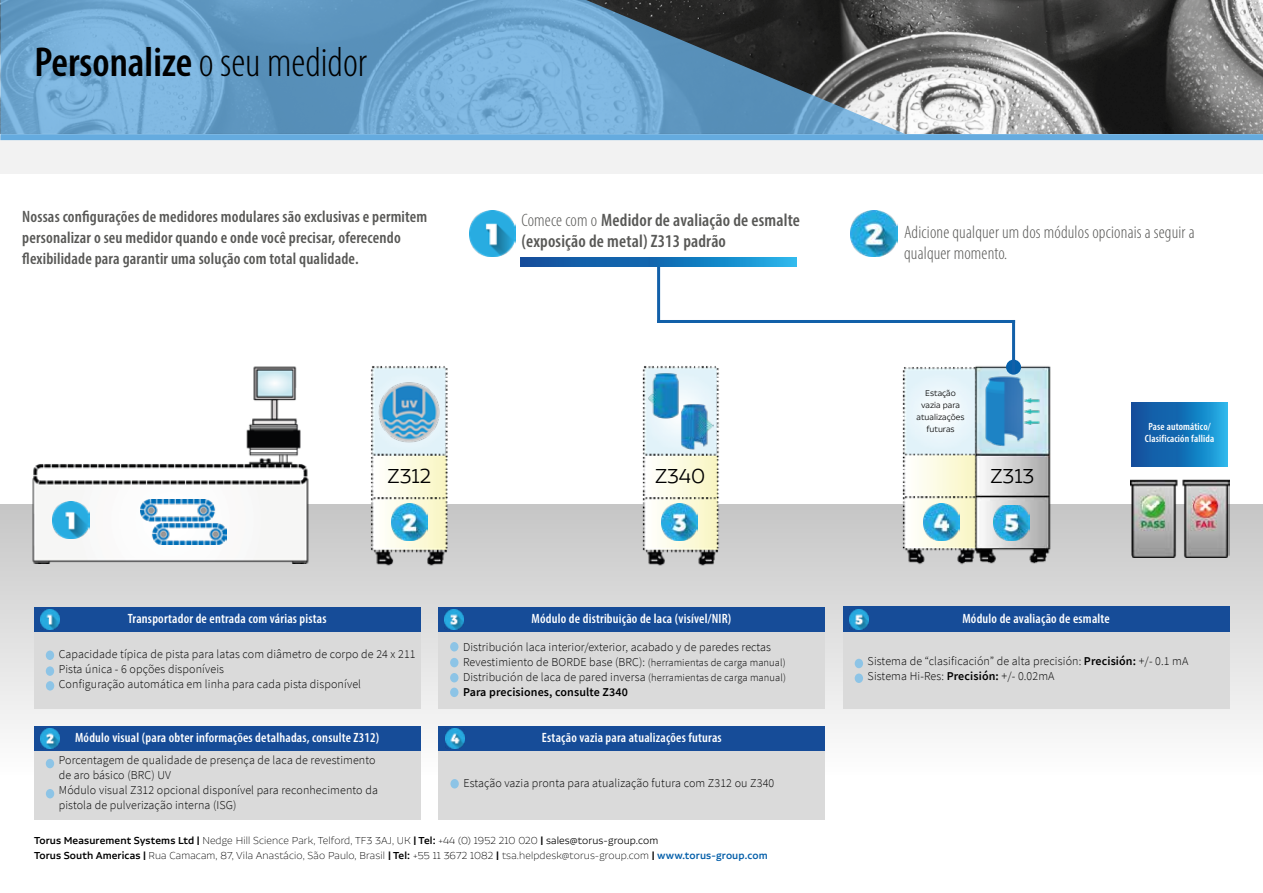
<style>
.page{position:relative;width:1263px;height:893px;background:#fff}
.page>*{position:absolute;margin:0;border:0;box-sizing:border-box;transform-origin:0 0}
.t1{font:600 condensed 42px "Myriad Pro";color:#000}
.t2{font:300 24px "Alvar Essential Alt";color:#000}
.t3{font:600 condensed 18px/21px "Myriad Pro";letter-spacing:.01em;color:#585856}
.t4{font:300 condensed 18px/21px "Myriad Pro";letter-spacing:.01em;color:#585856}
.t5{font:600 condensed 16.5px/21px "Myriad Pro";letter-spacing:.01em;color:#585856}
.t6{font:600 condensed 13.5px "Myriad Pro";letter-spacing:.015em;color:#fff}
.t7{font:300 12px/15px "Source Sans Pro";letter-spacing:.01em;color:#000}
.t8{font:200 12px/15px "Alvar Pro";letter-spacing:.01em;color:#000}
.t9{font:600 condensed 10.5px/12px "Myriad Pro";letter-spacing:.015em;color:#fff;text-align:center}
.t10{font:300 9.9px/11.9px "Alvar Pro";color:#000;text-align:center}
.s1{font-weight:300}
.s2{font-size:10.5px}
.s3{font-weight:600}
.s4{font-weight:500}
.s5{font-weight:500;color:#0660aa}
</style>
<div class="page">
<div style="left:0;top:136px;width:1263px;height:38px;background:#f2f2f2"></div>
<img style="left:469px;top:210px;width:47px;height:47px">
<div style="left:0;top:504px;width:1263px;height:270px;background:linear-gradient(to bottom,#c4c5c5,#fcfdfd)"></div>
<img style="left:850px;top:210px;width:47px;height:47px">
<img style="left:17px;top:366px;width:310px;height:198px">
<img style="left:140px;top:500px;width:86px;height:45px">
<div style="left:34px;top:607px;width:386px;height:33px;background:#164c98"></div>
<div style="left:34px;top:632px;width:386px;height:77px;background:#dadada"></div>
<div style="left:46px;top:650px;width:8px;height:10px;background:#8dc4e6;border-radius:50%"></div>
<div style="left:46px;top:666px;width:8px;height:10px;background:#8dc4e6;border-radius:50%"></div>
<img style="left:1130px;top:479px;width:99px;height:79px">
<hr style="left:657px;top:261px;width:3px;height:62px;background:#1260a9">
<hr style="left:657px;top:320px;width:358px;height:3px;background:#1260a9">
<div style="left:34px;top:726px;width:386px;height:33px;background:#164c98"></div>
<div style="left:34px;top:751px;width:386px;height:69px;background:#dadada"></div>
<div style="left:46px;top:759px;width:8px;height:9px;background:#8dc4e6;border-radius:50%"></div>
<div style="left:843px;top:607px;width:386px;height:33px;background:#164c98"></div>
<div style="left:843px;top:632px;width:386px;height:77px;background:#dadada"></div>
<div style="left:855px;top:659px;width:8px;height:9px;background:#8dc4e6;border-radius:50%"></div>
<div style="left:855px;top:673px;width:8px;height:10px;background:#8dc4e6;border-radius:50%"></div>
<div style="left:438px;top:607px;width:387px;height:33px;background:#164c98"></div>
<div style="left:438px;top:632px;width:386px;height:77px;background:#dadada"></div>
<div style="left:450px;top:642px;width:8px;height:9px;background:#8dc4e6;border-radius:50%"></div>
<div style="left:450px;top:658px;width:8px;height:9px;background:#8dc4e6;border-radius:50%"></div>
<div style="left:450px;top:673px;width:8px;height:9px;background:#8dc4e6;border-radius:50%"></div>
<div style="left:439px;top:726px;width:386px;height:33px;background:#164c98"></div>
<div style="left:439px;top:751px;width:386px;height:69px;background:#dadada"></div>
<div style="left:450px;top:779px;width:9px;height:9px;background:#8dc4e6;border-radius:50%"></div>
<img style="left:41px;top:610px;width:19px;height:19px">
<img style="left:40px;top:728px;width:20px;height:20px">
<img style="left:849px;top:609px;width:19px;height:20px">
<img style="left:444px;top:610px;width:20px;height:19px">
<img style="left:445px;top:729px;width:19px;height:19px">
<div style="left:450px;top:688px;width:8px;height:9px;background:#8dc4e6;border-radius:50%"></div>
<img style="left:360px;top:366px;width:99px;height:208px">
<img style="left:391px;top:504px;width:36px;height:37px">
<img style="left:377px;top:380px;width:64px;height:65px">
<div style="left:46px;top:789px;width:8px;height:9px;background:#8dc4e6;border-radius:50%"></div>
<svg style="left:1131px;top:403px;width:97px;height:64px;background:#1675ba"></svg>
<div style="left:46px;top:681px;width:8px;height:10px;background:#8dc4e6;border-radius:50%"></div>
<svg style="left:521px;top:257px;width:275px;height:10px;background:#1676ba"></svg>
<img style="left:53px;top:501px;width:36px;height:38px">
<img style="left:892px;top:367px;width:72px;height:205px">
<img style="left:923px;top:504px;width:36px;height:37px">
<img style="left:631px;top:366px;width:99px;height:208px">
<img style="left:647px;top:371px;width:34px;height:48px">
<img style="left:680px;top:402px;width:34px;height:49px">
<img style="left:661px;top:504px;width:37px;height:37px">
<img style="left:964px;top:356px;width:94px;height:216px">
<img style="left:983px;top:375px;width:60px;height:73px">
<img style="left:994px;top:505px;width:36px;height:36px">
<div style="left:1006px;top:360px;width:15px;height:15px;background:#0660aa;border-radius:50%"></div>
<hr style="left:1012px;top:320px;width:3px;height:53px;background:#1260a9">
<img style="left:905px;top:0;width:358px;height:134px">
<svg style="left:0;top:0;width:905px;height:134px;background:#6593b5"></svg>
<div style="left:0;top:134px;width:1263px;height:6px;background:#65abdf"></div>
<h1 class="t1" style="left:34px;top:36px;width:334px">Personalize <span class="s1">o seu medidor</span></h1>
<h3 class="t5" style="left:22px;top:205px;width:407px">Nossas configurações de medidores modulares são exclusivas e permitem personalizar o seu medidor quando e onde você precisar, oferecendo flexibilidade para garantir uma solução com total qualidade.</h3>
<h3 class="t3" style="left:522px;top:210px;width:280px"><span class="s1">Comece com o</span> Medidor de avaliação de esmalte (exposição de metal) Z313 padrão</h3>
<h3 class="t4" style="left:904px;top:221px;width:292px">Adicione qualquer um dos módulos opcionais a seguir a qualquer momento.</h3>
<p class="t10" style="left:916px;top:387px;width:49px">Estação vazia para atualizações futuras</p>
<p class="t9" style="left:1145px;top:421px;width:71px">Pase automático/<br>Clasificación fallida</p>
<h2 class="t2" style="left:388px;top:463px;width:45px">Z312</h2>
<h2 class="t2" style="left:655px;top:463px;width:52px">Z340</h2>
<h2 class="t2" style="left:990px;top:464px;width:45px">Z313</h2>
<p class="t6" style="left:128px;top:610px;width:200px">Transportador de entrada com várias pistas</p>
<p class="t7" style="left:59px;top:646px;width:358px">Capacidade típica de pista para latas com diâmetro de corpo de 24 x 211<br>Pista única - 6 opções disponíveis<br>Configuração automática em linha para cada pista disponível</p>
<p class="t6" style="left:75px;top:729px;width:306px">Módulo visual (para obter informações detalhadas, consulte Z312)</p>
<p class="t7" style="left:59px;top:753px;width:321px">Porcentagem de qualidade de presença de laca de revestimento de aro básico (BRC) UV<br>Módulo visual Z312 opcional disponível para reconhecimento da pistola de pulverização interna (ISG)</p>
<p class="t6" style="left:532px;top:610px;width:201px">Módulo de distribuição de laca (visível/NIR)</p>
<p class="t7" style="left:463px;top:640px;width:324px">Distribución laca interior/exterior, acabado y de paredes rectas Revestimiento de BORDE base (BRC): <span class="s2">(herramientas de carga manual)<br></span>Distribución de laca de pared inversa <span class="s2">(herramientas de carga manual)<br></span><span class="s3">Para precisiones, consulte Z340</span></p>
<p class="t6" style="left:542px;top:730px;width:181px">Estação vazia para atualizações futuras</p>
<p class="t7" style="left:463px;top:776px;width:312px">Estação vazia pronta para atualização futura com Z312 ou Z340</p>
<p class="t6" style="left:962px;top:611px;width:149px">Módulo de avaliação de esmalte</p>
<p class="t7" style="left:868px;top:653px;width:322px">Sistema de “clasificación” de alta precisión: <span class="s3">Precisión:</span> +/- 0.1 mA<br>Sistema Hi-Res: <span class="s3">Precisión:</span> +/- 0.02mA</p>
<p class="t8" style="left:34px;top:833px;width:735px"><span class="s4">Torus Measurement Systems Ltd |</span> Nedge Hill Science Park, Telford, TF3 3AJ, UK <span class="s4">| Tel:</span> +44 (0) 1952 210 020 <span class="s4">|</span> <span class="s1">sales@torus-group.com<br></span><span class="s4">Torus South Americas |</span> Rua Camacam, 87, Vila Anastácio, São Paulo, Brasil <span class="s4">| Tel:</span> +55 11 3672 1082 <span class="s4">|</span> tsa.helpdesk@torus-group.com <span class="s4">|</span> <span class="s5">www.torus-group.com</span></p>
</div>
